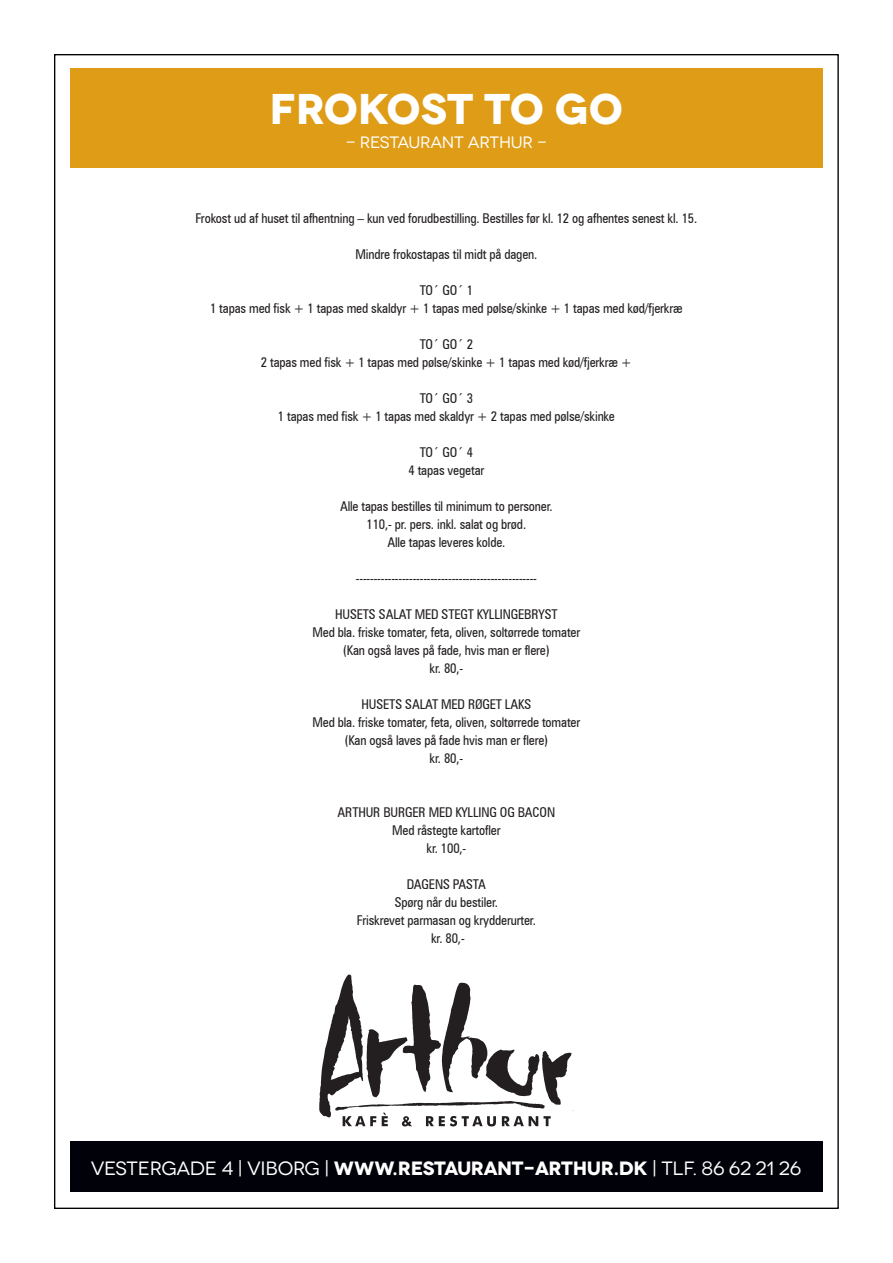
<style>
.page{position:relative;width:893px;height:1263px;background:#fff}
.page>*{position:absolute;margin:0;border:0;box-sizing:border-box;transform-origin:0 0}
.t1{font:700 42.9px "Novecentowide";letter-spacing:-.005em;color:#fff}
.t2{font:19.2px "Novecentowide";letter-spacing:-.01em;color:#fff}
.t3{font:16.5px "Novecentowide";letter-spacing:-.02em;color:#fff}
.t4{font:condensed 13.5px/18px "Zurich BT";letter-spacing:-.01em;color:#231f20;text-align:center}
.s1{font-weight:700}
</style>
<div class="page">
<div style="left:70px;top:68px;width:753px;height:99px;background:#df9d17"></div>
<svg style="left:319px;top:974px;width:255px;height:152px"></svg>
<div style="left:70px;top:1141px;width:753px;height:51px;background:#010209"></div>
<p class="t1" style="left:270px;top:82px;width:355px">FROKOST TO GO</p>
<p class="t3" style="left:345px;top:133px;width:204px">- RESTAURANT ARTHUR -</p>
<p class="t4" style="left:195px;top:209px;width:503px">Frokost ud af huset til afhentning – kun ved forudbestilling. Bestilles før kl. 12 og afhentes senest kl. 15.</p>
<p class="t4" style="left:355px;top:245px;width:183px">Mindre frokostapas til midt på dagen.</p>
<p class="t4" style="left:210px;top:281px;width:474px">TO´ GO´ 1<br>1 tapas med fisk + 1 tapas med skaldyr + 1 tapas med pølse/skinke + 1 tapas med kød/fjerkræ</p>
<p class="t4" style="left:261px;top:335px;width:373px">TO´ GO´ 2<br>2 tapas med fisk + 1 tapas med pølse/skinke + 1 tapas med kød/fjerkræ +</p>
<p class="t4" style="left:278px;top:389px;width:339px">TO´ GO´ 3<br>1 tapas med fisk + 1 tapas med skaldyr + 2 tapas med pølse/skinke</p>
<p class="t4" style="left:408px;top:443px;width:77px">TO´ GO´ 4<br>4 tapas vegetar</p>
<p class="t4" style="left:340px;top:497px;width:214px">Alle tapas bestilles til minimum to personer.<br>110,- pr. pers. inkl. salat og brød.<br>Alle tapas leveres kolde.</p>
<p class="t4" style="left:356px;top:569px;width:182px">---------------------------------------------------</p>
<p class="t4" style="left:312px;top:605px;width:269px">HUSETS SALAT MED STEGT KYLLINGEBRYST<br>Med bla. friske tomater, feta, oliven, soltørrede tomater (Kan også laves på fade, hvis man er flere)<br>kr. 80,-</p>
<p class="t4" style="left:312px;top:695px;width:269px">HUSETS SALAT MED RØGET LAKS<br>Med bla. friske tomater, feta, oliven, soltørrede tomater (Kan også laves på fade hvis man er flere)<br>kr. 80,-</p>
<p class="t4" style="left:338px;top:803px;width:219px">ARTHUR BURGER MED KYLLING OG BACON<br>Med råstegte kartofler<br>kr. 100,-</p>
<p class="t4" style="left:357px;top:875px;width:181px">DAGENS PASTA<br>Spørg når du bestiler.<br>Friskrevet parmasan og krydderurter. kr. 80,-</p>
<p class="t2" style="left:91px;top:1157px;width:712px">VESTERGADE 4 | VIBORG | <span class="s1">WWW.RESTAURANT-ARTHUR.DK</span> | TLF. 86 62 21 26</p>
</div>
